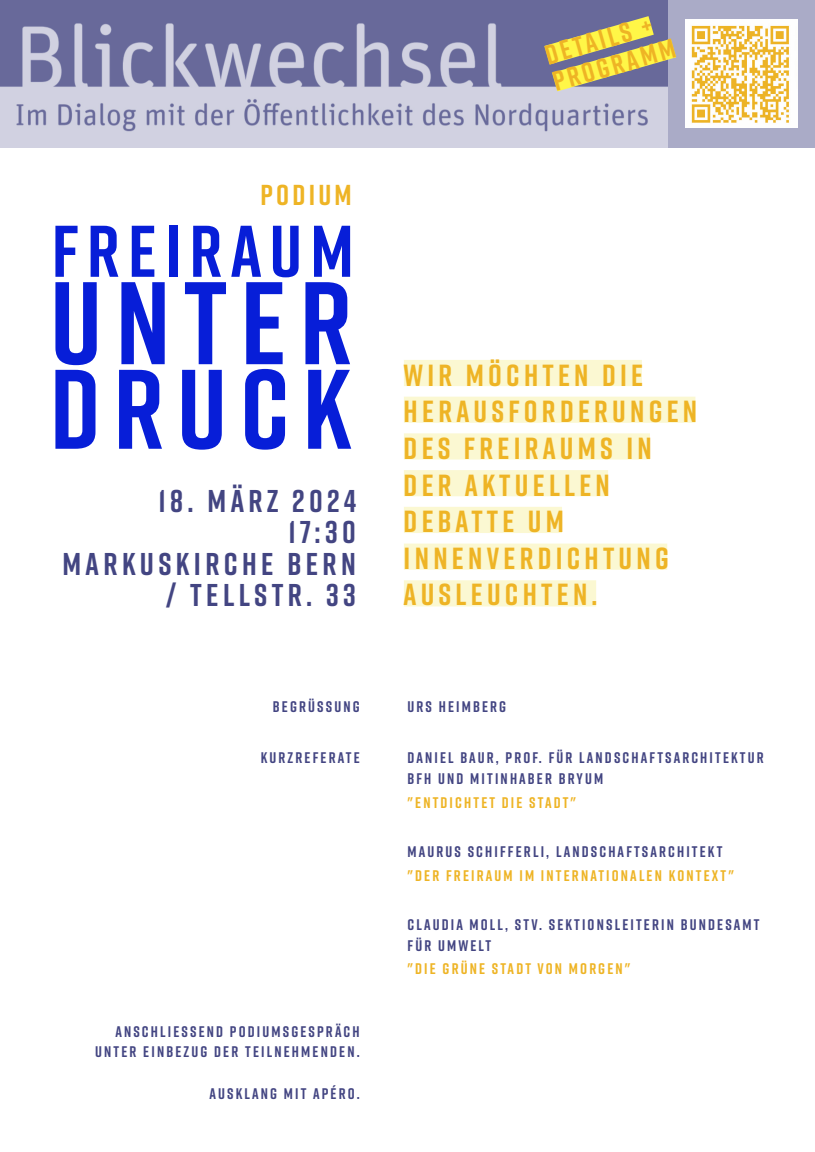
<style>
.page{position:relative;width:815px;height:1152px;background:#fff}
.page>*{position:absolute;margin:0;border:0;box-sizing:border-box;transform-origin:0 0}
.t1{font:700 117.2px "Rift";letter-spacing:.115em;color:#071ed8}
.t2{font:700 112.8px "Rift";letter-spacing:.115em;color:#071ed8}
.t3{font:700 72.8px "Rift";letter-spacing:.115em;color:#071ed8}
.t4{font:700 31.6px/31.6px "Rift";letter-spacing:.14em;color:#434582;text-align:right}
.t5{font:700 30.4px/36.4px "Rift";letter-spacing:.14em;color:#eeb425}
.t6{font:700 28.8px "Rift";letter-spacing:.115em;color:#eeb425}
.t7{font:700 27.2px/28px "Rift";color:#eeb425}
.t8{font:700 15.2px/20.8px "Rift";letter-spacing:.14em;color:#434582}
.t9{font:700 15.2px "Rift";letter-spacing:.14em;color:#eeb425}
</style>
<div class="page">
<svg style="left:404px;top:360px;width:291px;height:246px;fill:#fbf8d2"></svg>
<div style="left:0;top:0;width:814px;height:147px;background:#aaabc7"></div>
<img style="left:0;top:0;width:667px;height:147px">
<img style="left:685px;top:19px;width:112px;height:109px">
<svg style="left:544px;top:16px;width:131px;height:75px;background:#b4b179"></svg>
<h3 class="t6" style="left:260px;top:174px;width:93px">PODIUM</h3>
<h3 class="t7" style="left:541px;top:42px;width:128px;rotate:-16deg">DETAILS +<br>PROGRAMM</h3>
<h3 class="t3" style="left:52px;top:199px;width:303px">FREIRAUM</h3>
<h1 class="t1" style="left:50px;top:239px;width:304px">UNTER</h1>
<h2 class="t2" style="left:50px;top:328px;width:302px">DRUCK</h2>
<h3 class="t5" style="left:403px;top:356px;width:295px">WIR MÖCHTEN DIE<br>HERAUSFORDERUNGEN<br>DES FREIRAUMS IN<br>DER AKTUELLEN<br>DEBATTE UM<br>INNENVERDICHTUNG<br>AUSLEUCHTEN.</h3>
<h3 class="t4" style="left:62px;top:484px;width:295px">18. MÄRZ 2024<br>17:30<br>MARKUSKIRCHE BERN / TELLSTR. 33</h3>
<p class="t8" style="left:273px;top:695px;width:88px">BEGRÜSSUNG</p>
<p class="t8" style="left:407px;top:695px;width:100px">URS HEIMBERG</p>
<p class="t8" style="left:261px;top:746px;width:100px">KURZREFERATE</p>
<p class="t8" style="left:95px;top:1020px;width:266px;text-align:right">ANSCHLIESSEND PODIUMSGESPRÄCH<br>UNTER EINBEZUG DER TEILNEHMENDEN.</p>
<p class="t8" style="left:209px;top:1082px;width:151px">AUSKLANG MIT APÉRO.</p>
<p class="t8" style="left:407px;top:746px;width:357px">DANIEL BAUR, PROF. FÜR LANDSCHAFTSARCHITEKTUR<br>BFH UND MITINHABER BRYUM</p>
<p class="t9" style="left:407px;top:791px;width:170px">"ENTDICHTET DIE STADT"</p>
<p class="t8" style="left:407px;top:840px;width:316px">MAURUS SCHIFFERLI, LANDSCHAFTSARCHITEKT</p>
<p class="t9" style="left:407px;top:864px;width:328px">"DER FREIRAUM IM INTERNATIONALEN KONTEXT"</p>
<p class="t8" style="left:407px;top:913px;width:353px">CLAUDIA MOLL, STV. SEKTIONSLEITERIN BUNDESAMT<br>FÜR UMWELT</p>
<p class="t9" style="left:407px;top:957px;width:224px">"DIE GRÜNE STADT VON MORGEN"</p>
</div>
